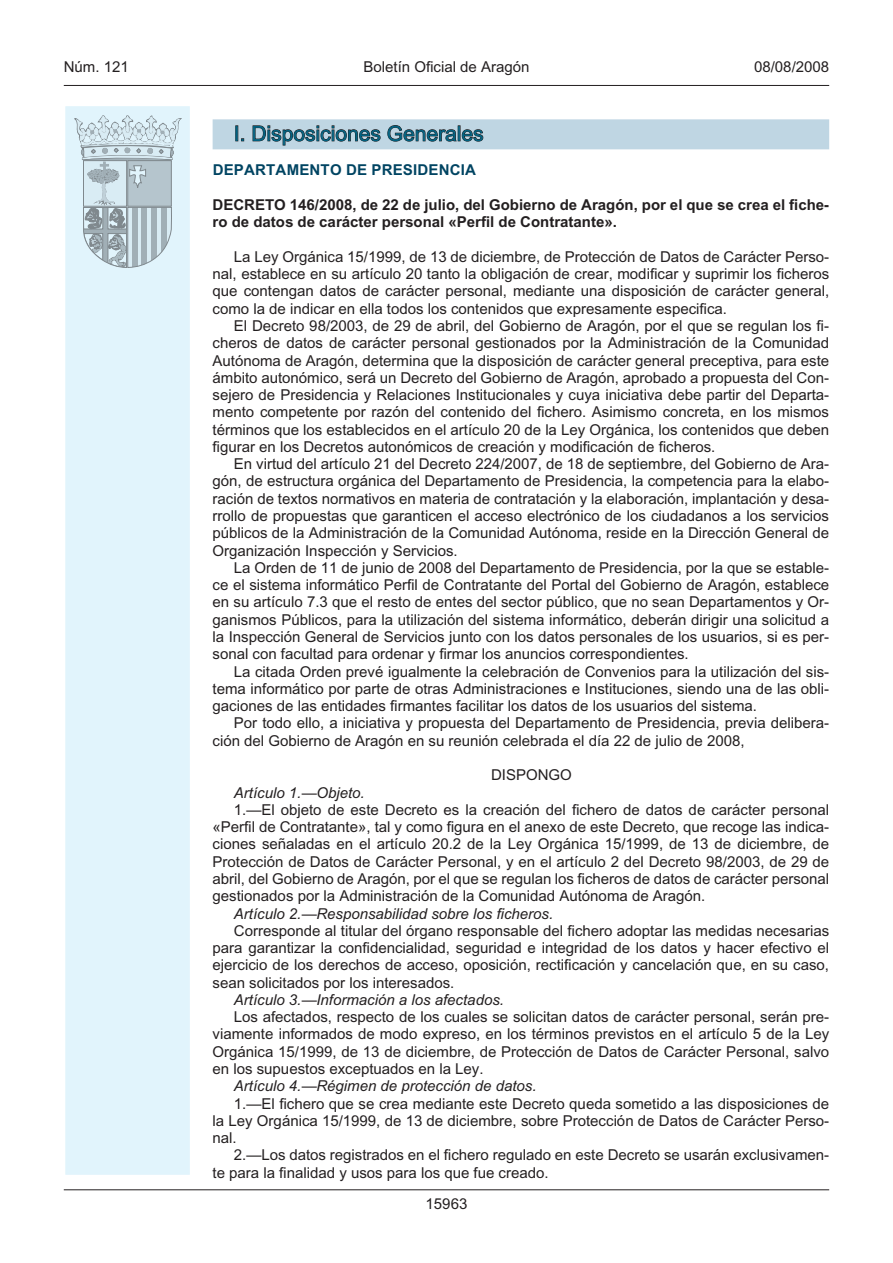
<style>
.page{position:relative;width:893px;height:1263px;background:#fff}
.page>*{position:absolute;margin:0;border:0;box-sizing:border-box;transform-origin:0 0}
.t1{font:21px "Arial";color:#006180}
.t2{font:15px/17.2px "Arial";color:#231f20;text-align:justify}
.t3{font:italic 15px "Arial";color:#231f20}
.t4{font:700 15px/17.2px "Arial";color:#231f20}
.t5{font:700 15px "Arial";letter-spacing:.015em;color:#004462}
</style>
<div class="page">
<hr style="left:64px;top:85px;width:765px;height:1px;background:#231f20">
<hr style="left:64px;top:1189px;width:765px;height:1px;background:#231f20">
<div style="left:64px;top:105px;width:127px;height:1071px;background:#e1f4fc;border:2px solid #fff"></div>
<svg style="left:75px;top:115px;width:106px;height:153px"></svg>
<div style="left:213px;top:119px;width:616px;height:30px;background:#bfd6e3"></div>
<svg style="left:236px;top:126px;width:8px;height:15px"></svg>
<svg style="left:252px;top:125px;width:129px;height:21px"></svg>
<svg style="left:387px;top:125px;width:97px;height:17px"></svg>
<p class="t2" style="left:64px;top:58px;width:67px">Núm. 121</p>
<p class="t2" style="left:363px;top:58px;width:167px">Boletín Oficial de Aragón</p>
<p class="t2" style="left:754px;top:58px;width:77px">08/08/2008</p>
<h1 class="t1" style="left:234px;top:121px;width:251px">I. Disposiciones Generales</h1>
<p class="t5" style="left:213px;top:161px;width:44px">Departa</p>
<p class="t5" style="left:287px;top:161px;width:24px">mento</p>
<p class="t5" style="left:346px;top:161px;width:36px">de Presidencia</p>
<p class="t4" style="left:213px;top:196px;width:618px">DECRETO 146/2008, de 22 de julio, del Gobierno de Aragón, por el que se crea el fiche&shy;ro de datos de carácter personal «Perfil de Contratante».</p>
<p class="t2" style="left:213px;top:248px;width:618px;text-indent:21px">La Ley Orgánica 15/1999, de 13 de diciembre, de Protección de Datos de Carácter Perso&shy;nal, establece en su artículo 20 tanto la obligación de crear, modificar y suprimir los ficheros que contengan datos de carácter personal, mediante una disposición de carácter general, como la de indicar en ella todos los contenidos que expresamente especifica.</p>
<p class="t2" style="left:213px;top:317px;width:618px;text-indent:21px">El Decreto 98/2003, de 29 de abril, del Gobierno de Aragón, por el que se regulan los fi&shy;cheros de datos de carácter personal gestionados por la Administración de la Comunidad Autónoma de Aragón, determina que la disposición de carácter general preceptiva, para este ámbito autonómico, será un Decreto del Gobierno de Aragón, aprobado a propuesta del Con&shy;sejero de Presidencia y Relaciones Institucionales y cuya iniciativa debe partir del Departa&shy;mento competente por razón del contenido del fichero. Asimismo concreta, en los mismos términos que los establecidos en el artículo 20 de la Ley Orgánica, los contenidos que deben figurar en los Decretos autonómicos de creación y modificación de ficheros.</p>
<p class="t2" style="left:213px;top:455px;width:618px;text-indent:21px">En virtud del artículo 21 del Decreto 224/2007, de 18 de septiembre, del Gobierno de Ara&shy;gón, de estructura orgánica del Departamento de Presidencia, la competencia para la elabo&shy;ración de textos normativos en materia de contratación y la elaboración, implantación y desa&shy;rrollo de propuestas que garanticen el acceso electrónico de los ciudadanos a los servicios públicos de la Administración de la Comunidad Autónoma, reside en la Dirección General de Organización Inspección y Servicios.</p>
<p class="t2" style="left:213px;top:559px;width:618px;text-indent:21px">La Orden de 11 de junio de 2008 del Departamento de Presidencia, por la que se estable&shy;ce el sistema informático Perfil de Contratante del Portal del Gobierno de Aragón, establece en su artículo 7.3 que el resto de entes del sector público, que no sean Departamentos y Or&shy;ganismos Públicos, para la utilización del sistema informático, deberán dirigir una solicitud a la Inspección General de Servicios junto con los datos personales de los usuarios, si es per&shy;sonal con facultad para ordenar y firmar los anuncios correspondientes.</p>
<p class="t2" style="left:213px;top:663px;width:618px;text-indent:21px">La citada Orden prevé igualmente la celebración de Convenios para la utilización del sis&shy;tema informático por parte de otras Administraciones e Instituciones, siendo una de las obli&shy;gaciones de las entidades firmantes facilitar los datos de los usuarios del sistema.</p>
<p class="t2" style="left:213px;top:714px;width:618px;text-indent:21px">Por todo ello, a iniciativa y propuesta del Departamento de Presidencia, previa delibera&shy;ción del Gobierno de Aragón en su reunión celebrada el día 22 de julio de 2008,</p>
<p class="t2" style="left:491px;top:766px;width:82px">DISPONGO</p>
<p class="t3" style="left:234px;top:783px;width:132px">Artículo 1.—Objeto.</p>
<p class="t2" style="left:213px;top:801px;width:618px;text-indent:21px">1.—El objeto de este Decreto es la creación del fichero de datos de carácter personal «Perfil de Contratante», tal y como figura en el anexo de este Decreto, que recoge las indica&shy;ciones señaladas en el artículo 20.2 de la Ley Orgánica 15/1999, de 13 de diciembre, de Protección de Datos de Carácter Personal, y en el artículo 2 del Decreto 98/2003, de 29 de abril, del Gobierno de Aragón, por el que se regulan los ficheros de datos de carácter personal gestionados por la Administración de la Comunidad Autónoma de Aragón.</p>
<p class="t3" style="left:234px;top:904px;width:321px">Artículo 2.—Responsabilidad sobre los ficheros.</p>
<p class="t2" style="left:213px;top:922px;width:618px;text-indent:21px">Corresponde al titular del órgano responsable del fichero adoptar las medidas necesarias para garantizar la confidencialidad, seguridad e integridad de los datos y hacer efectivo el ejercicio de los derechos de acceso, oposición, rectificación y cancelación que, en su caso, sean solicitados por los interesados.</p>
<p class="t3" style="left:234px;top:991px;width:272px">Artículo 3.—Información a los afectados.</p>
<p class="t2" style="left:213px;top:1008px;width:618px;text-indent:21px">Los afectados, respecto de los cuales se solicitan datos de carácter personal, serán pre&shy;viamente informados de modo expreso, en los términos previstos en el artículo 5 de la Ley Orgánica 15/1999, de 13 de diciembre, de Protección de Datos de Carácter Personal, salvo en los supuestos exceptuados en la Ley.</p>
<p class="t3" style="left:234px;top:1077px;width:304px">Artículo 4.—Régimen de protección de datos.</p>
<p class="t2" style="left:213px;top:1095px;width:618px;text-indent:21px">1.—El fichero que se crea mediante este Decreto queda sometido a las disposiciones de la Ley Orgánica 15/1999, de 13 de diciembre, sobre Protección de Datos de Carácter Perso&shy;nal.</p>
<p class="t2" style="left:213px;top:1146px;width:618px;text-indent:21px">2.—Los datos registrados en el fichero regulado en este Decreto se usarán exclusivamen&shy;te para la finalidad y usos para los que fue creado.</p>
<p class="t2" style="left:426px;top:1195px;width:43px">15963</p>
</div>
